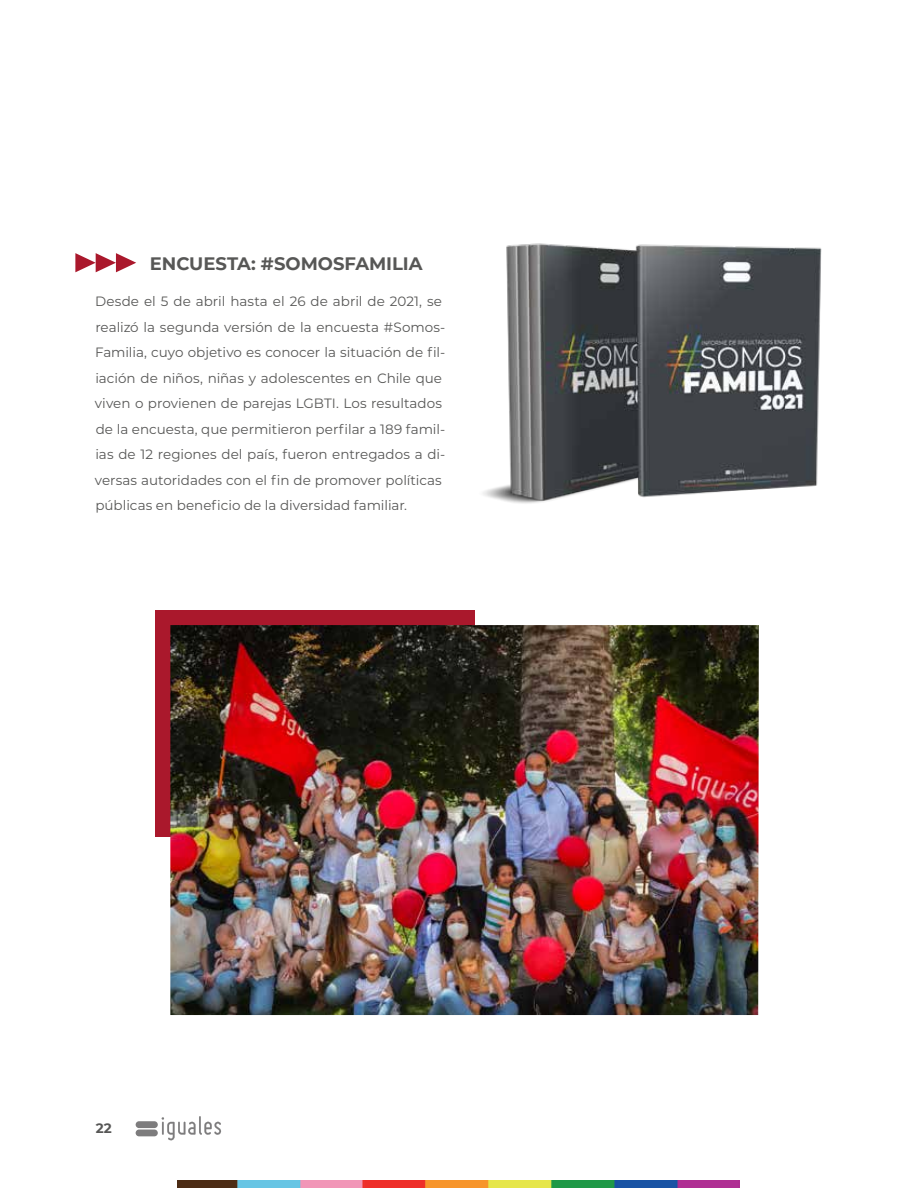
<style>
.page{position:relative;width:918px;height:1188px;background:#fff}
.page>*{position:absolute;margin:0;border:0;box-sizing:border-box;transform-origin:0 0}
.t1{font:700 18px "Montserrat";color:#575756}
.t2{font:13.5px/25.5px "Montserrat";color:#575756}
.t3{font:700 13.5px "Montserrat";color:#575756}
</style>
<div class="page">
<svg style="left:162px;top:1116px;width:59px;height:25px"></svg>
<div style="left:136px;top:1121px;width:22px;height:7px;background:#7d7c7d;border-radius:3px"></div>
<div style="left:136px;top:1130px;width:22px;height:6px;background:#7d7c7d;border-radius:3px"></div>
<img style="left:178px;top:1180px;width:561px;height:8px">
<div style="left:155px;top:610px;width:320px;height:227px;background:#aa182c"></div>
<svg style="left:75px;top:253px;width:61px;height:19px"></svg>
<img style="left:483px;top:243px;width:339px;height:261px">
<img style="left:170px;top:625px;width:589px;height:390px">
<h1 class="t1" style="left:150px;top:251px;width:274px">ENCUESTA: #SOMOSFAMILIA</h1>
<p class="t2" style="left:95px;top:288px;width:352px">Desde el 5 de abril hasta el 26 de abril de 2021, se realizó la segunda versión de la encuesta #Somos-Familia, cuyo objetivo es conocer la situación de fil&shy;iación de niños, niñas y adolescentes en Chile que viven o provienen de parejas LGBTI. Los resultados de la encuesta, que permitieron perfilar a 189 famil&shy;ias de 12 regiones del país, fueron entregados a di&shy;versas autoridades con el fin de promover políticas públicas en beneficio de la diversidad familiar.</p>
<p class="t3" style="left:96px;top:1119px;width:18px">22</p>
</div>
